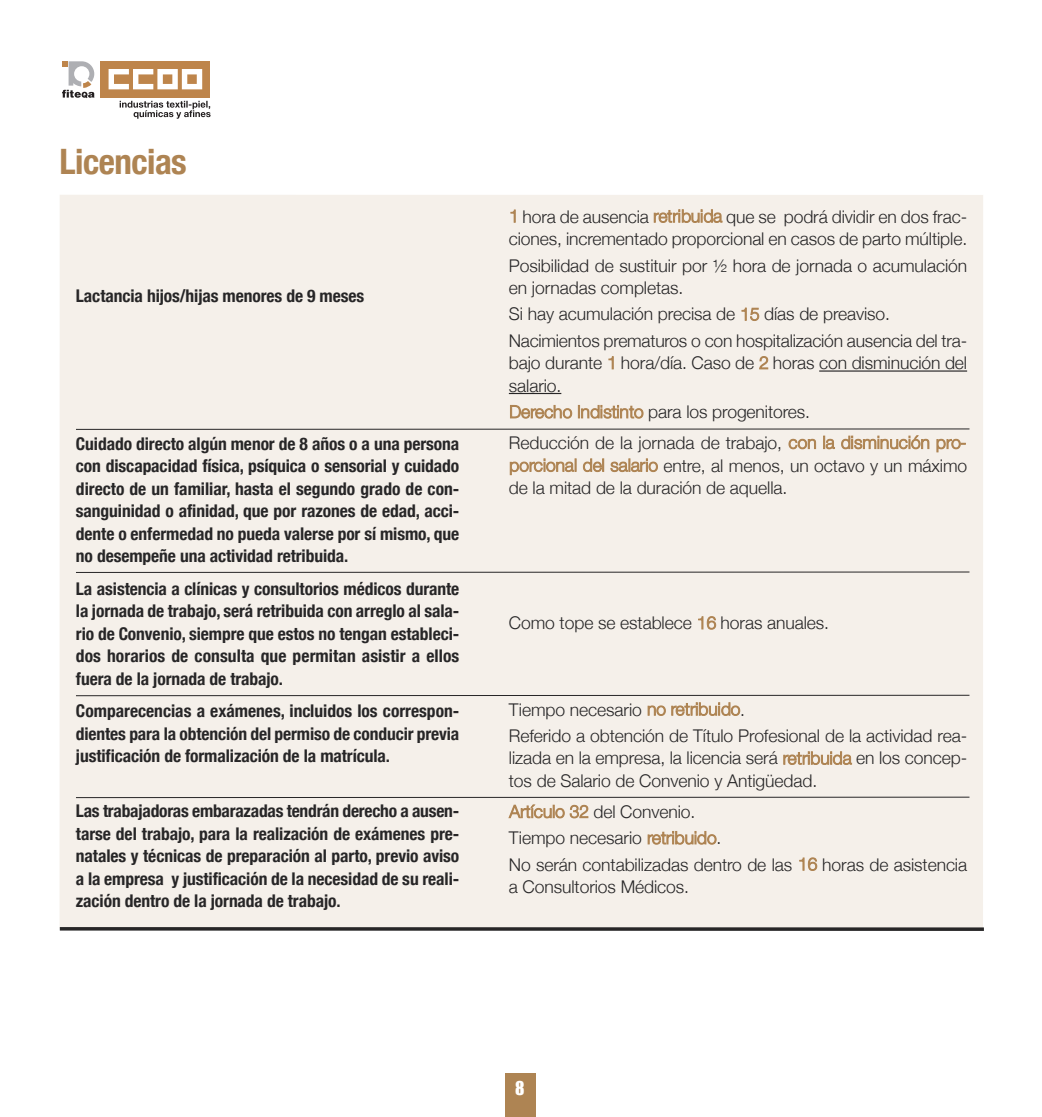
<style>
.page{position:relative;width:1042px;height:1117px;background:#fff}
.page>*{position:absolute;margin:0;border:0;box-sizing:border-box;transform-origin:0 0}
.t1{font:700 condensed 35px "Helvetica Neue";letter-spacing:-.015em;color:#ae8453}
.t2{font:700 condensed 17.5px/22.4px "Helvetica Neue";letter-spacing:-.005em;color:#272627;text-align:justify}
.t3{font:300 17.5px/22.4px "Helvetica Neue";letter-spacing:-.005em;color:#272627}
.t4{font:17.5px "Impact";color:#fff}
.s1{color:#ae8453}
</style>
<div class="page">
<div style="left:505px;top:1072px;width:30px;height:44px;background:#ae8453"></div>
<div style="left:100px;top:61px;width:110px;height:36px;background:#be854b"></div>
<svg style="left:109px;top:69px;width:93px;height:20px"></svg>
<svg style="left:62px;top:61px;width:33px;height:37px"></svg>
<svg style="left:120px;top:101px;width:91px;height:18px"></svg>
<div style="left:60px;top:195px;width:923px;height:733px;background:#f5f0ea"></div>
<hr style="left:76px;top:428px;width:893px;height:1px;background:#272627">
<svg style="left:60px;top:927px;width:924px;height:3px;background:#383637"></svg>
<hr style="left:76px;top:571px;width:893px;height:1px;background:#272627">
<hr style="left:76px;top:694px;width:893px;height:2px;background:#272627">
<hr style="left:76px;top:796px;width:893px;height:1px;background:#272627">
<hr style="left:819px;top:370px;width:148px;height:1px;background:#272627">
<hr style="left:509px;top:393px;width:52px;height:1px;background:#272627">
<h1 class="t1" style="left:60px;top:140px;width:129px">Licencias</h1>
<p class="t2" style="left:76px;top:284px;width:290px">Lactancia hijos/hijas menores de 9 meses</p>
<p class="t2" style="left:76px;top:432px;width:385px">Cuidado directo algún menor de 8 años o a una persona con discapacidad física, psíquica o sensorial y cuidado directo de un familiar, hasta el segundo grado de con&shy;sanguinidad o afinidad, que por razones de edad, acci&shy;dente o enfermedad no pueda valerse por sí mismo, que no desempeñe una actividad retribuida.</p>
<p class="t2" style="left:76px;top:577px;width:385px">La asistencia a clínicas y consultorios médicos durante la jornada de trabajo, será retribuida con arreglo al sala&shy;rio de Convenio, siempre que estos no tengan estableci&shy;dos horarios de consulta que permitan asistir a ellos fuera de la jornada de trabajo.</p>
<p class="t2" style="left:76px;top:699px;width:385px">Comparecencias a exámenes, incluidos los correspon&shy;dientes para la obtención del permiso de conducir previa justificación de formalización de la matrícula.</p>
<p class="t2" style="left:76px;top:799px;width:385px">Las trabajadoras embarazadas tendrán derecho a ausen&shy;tarse del trabajo, para la realización de exámenes pre&shy;natales y técnicas de preparación al parto, previo aviso a la empresa y justificación de la necesidad de su reali&shy;zación dentro de la jornada de trabajo.</p>
<p class="t3" style="left:509px;top:205px;width:460px"><span class="s1">1</span> hora de ausencia <span class="s1">retribuida</span> que se podrá dividir en dos frac&shy;ciones, incrementado proporcional en casos de parto múltiple.</p>
<p class="t3" style="left:509px;top:254px;width:460px">Posibilidad de sustituir por ½ hora de jornada o acumulación en jornadas completas.</p>
<p class="t3" style="left:509px;top:300px;width:460px;line-height:26.4px">Si hay acumulación precisa de <span class="s1">15</span> días de preaviso.<br>Nacimientos prematuros o con hospitalización ausencia del tra-</p>
<p class="t3" style="left:509px;top:351px;width:460px">bajo durante <span class="s1">1</span> hora/día. Caso de <span class="s1">2</span> horas con disminución del salario.</p>
<p class="t3" style="left:509px;top:396px;width:459px;line-height:30.8px"><span class="s1">Derecho Indistinto</span> para los progenitores.<br>Reducción de la jornada de trabajo, <span class="s1">con la disminución pro-</span></p>
<p class="t3" style="left:509px;top:453px;width:460px"><span class="s1">porcional del salario</span> entre, al menos, un octavo y un máximo de la mitad de la duración de aquella.</p>
<p class="t3" style="left:509px;top:611px;width:322px">Como tope se establece <span class="s1">16</span> horas anuales.</p>
<p class="t3" style="left:509px;top:695px;width:460px;line-height:26.4px">Tiempo necesario <span class="s1">no retribuido</span>.<br>Referido a obtención de Título Profesional de la actividad rea-</p>
<p class="t3" style="left:509px;top:746px;width:460px">lizada en la empresa, la licencia será <span class="s1">retribuida</span> en los concep&shy;tos de Salario de Convenio y Antigüedad.</p>
<p class="t3" style="left:509px;top:797px;width:460px;line-height:26.4px"><span class="s1">Artículo 32</span> del Convenio.<br>Tiempo necesario <span class="s1">retribuido</span>.<br>No serán contabilizadas dentro de las <span class="s1">16</span> horas de asistencia</p>
<p class="t3" style="left:509px;top:875px;width:182px">a Consultorios Médicos.</p>
<p class="t4" style="left:515px;top:1077px;width:11px">8</p>
</div>
